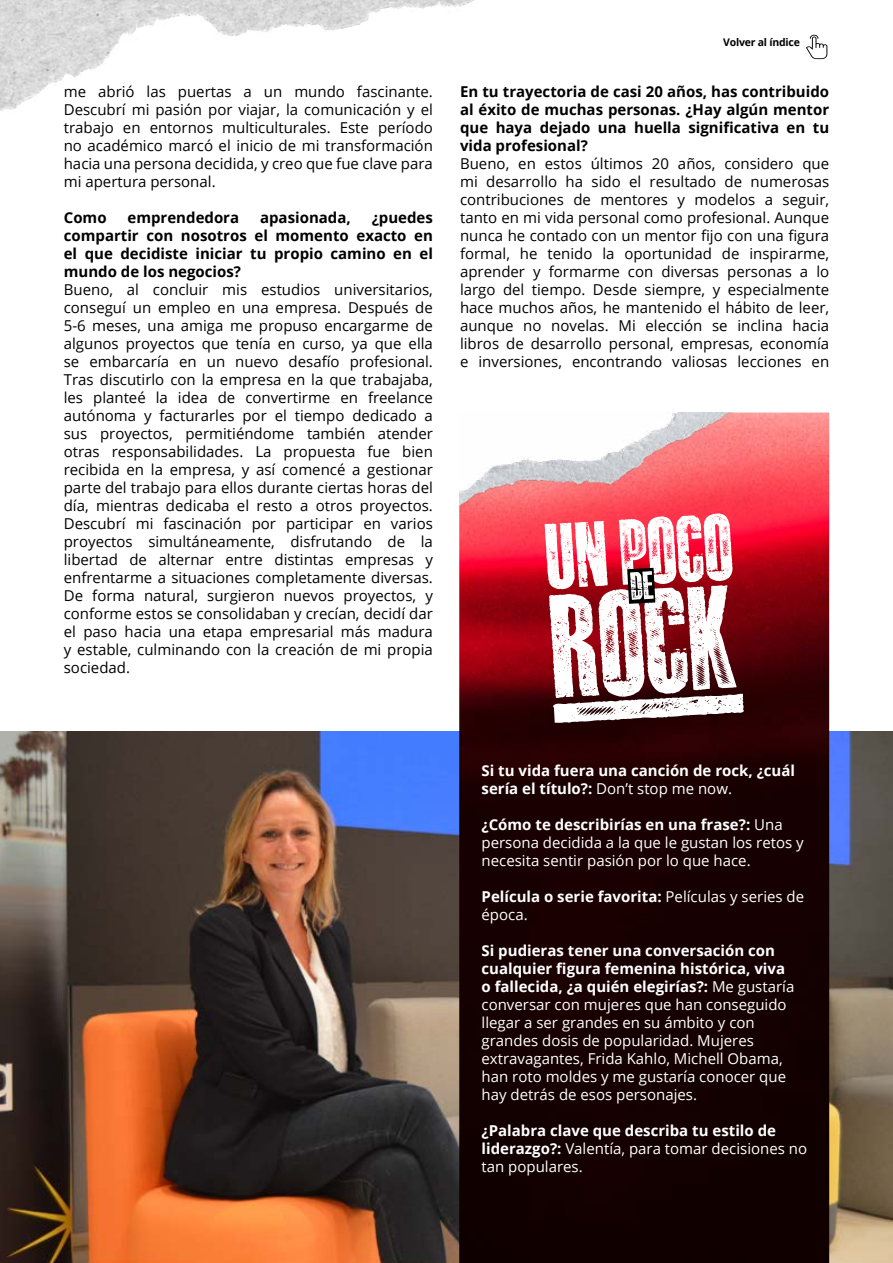
<style>
.page{position:relative;width:893px;height:1263px;background:#fff}
.page>*{position:absolute;margin:0;border:0;box-sizing:border-box;transform-origin:0 0}
.t1{font:15px/18px "Open Sans";color:#000;text-align:justify}
.t2{font:15px/18px "Open Sans";color:#fff}
.t3{font:700 15px/18px "Open Sans";color:#000;text-align:justify}
.t4{font:700 15px/18px "Open Sans";color:#fff}
.t5{font:700 10.5px "Open Sans";letter-spacing:-.02em;color:#000}
.s1{font-weight:400}
.s2{font-weight:700}
</style>
<div class="page">
<img style="left:0;top:731px;width:893px;height:532px">
<img style="left:0;top:0;width:475px;height:111px">
<img style="left:459px;top:412px;width:370px;height:851px">
<img style="left:459px;top:412px;width:294px;height:101px">
<svg style="left:545px;top:513px;width:199px;height:210px"></svg>
<svg style="left:806px;top:35px;width:21px;height:24px"></svg>
<p class="t1" style="left:64px;top:82px;width:371px">me abrió las puertas a un mundo fascinante.<br>Descubrí mi pasión por viajar, la comunicación y el trabajo en entornos multiculturales. Este período no académico marcó el inicio de mi transformación hacia una persona decidida, y creo que fue clave para mi apertura personal.</p>
<p class="t3" style="left:64px;top:208px;width:44px">Como</p>
<p class="t3" style="left:128px;top:208px;width:113px">emprendedora</p>
<p class="t3" style="left:260px;top:208px;width:92px">apasionada,</p>
<p class="t3" style="left:64px;top:208px;width:371px;text-indent:308px">¿puedes compartir con nosotros el momento exacto en el que decidiste iniciar tu propio camino en el mundo de los negocios?</p>
<p class="t1" style="left:64px;top:280px;width:371px">Bueno, al concluir mis estudios universitarios, conseguí un empleo en una empresa. Después de 5-6 meses, una amiga me propuso encargarme de algunos proyectos que tenía en curso, ya que ella se embarcaría en un nuevo desafío profesional.<br>Tras discutirlo con la empresa en la que trabajaba, les planteé la idea de convertirme en freelance autónoma y facturarles por el tiempo dedicado a sus proyectos, permitiéndome también atender otras responsabilidades. La propuesta fue bien recibida en la empresa, y así comencé a gestionar parte del trabajo para ellos durante ciertas horas del día, mientras dedicaba el resto a otros proyectos.<br>Descubrí mi fascinación por participar en varios proyectos simultáneamente, disfrutando de la libertad de alternar entre distintas empresas y enfrentarme a situaciones completamente diversas.<br>De forma natural, surgieron nuevos proyectos, y conforme estos se consolidaban y crecían, decidí dar el paso hacia una etapa empresarial más madura y estable, culminando con la creación de mi propia sociedad.</p>
<p class="t5" style="left:723px;top:35px;width:78px">Volver al índice</p>
<p class="t3" style="left:460px;top:82px;width:371px">En tu trayectoria de casi 20 años, has contribuido al éxito de muchas personas. ¿Hay algún mentor que haya dejado una huella significativa en tu vida profesional?</p>
<p class="t1" style="left:460px;top:154px;width:371px">Bueno, en estos últimos 20 años, considero que mi desarrollo ha sido el resultado de numerosas contribuciones de mentores y modelos a seguir, tanto en mi vida personal como profesional. Aunque nunca he contado con un mentor fijo con una figura formal, he tenido la oportunidad de inspirarme, aprender y formarme con diversas personas a lo largo del tiempo. Desde siempre, y especialmente hace muchos años, he mantenido el hábito de leer, aunque no novelas. Mi elección se inclina hacia libros de desarrollo personal, empresas, economía e inversiones, encontrando valiosas lecciones en</p>
<p class="t4" style="left:482px;top:761px;width:315px">Si tu vida fuera una canción de rock, ¿cuál sería el título?: <span class="s1">Don’t stop me now.</span></p>
<p class="t2" style="left:482px;top:815px;width:324px"><span class="s2">¿Cómo te describirías en una frase?:</span> Una persona decidida a la que le gustan los retos y necesita sentir pasión por lo que hace.</p>
<p class="t2" style="left:482px;top:887px;width:324px"><span class="s2">Película o serie favorita:</span> Películas y series de época.</p>
<p class="t2" style="left:482px;top:941px;width:314px"><span class="s2">Si pudieras tener una conversación con cualquier figura femenina histórica, viva o fallecida, ¿a quién elegirías?:</span> Me gustaría conversar con mujeres que han conseguido llegar a ser grandes en su ámbito y con grandes dosis de popularidad. Mujeres extravagantes, Frida Kahlo, Michell Obama, han roto moldes y me gustaría conocer que hay detrás de esos personajes.</p>
<p class="t4" style="left:482px;top:1121px;width:327px">¿Palabra clave que describa tu estilo de liderazgo?: <span class="s1">Valentía, para tomar decisiones no tan populares.</span></p>
</div>
